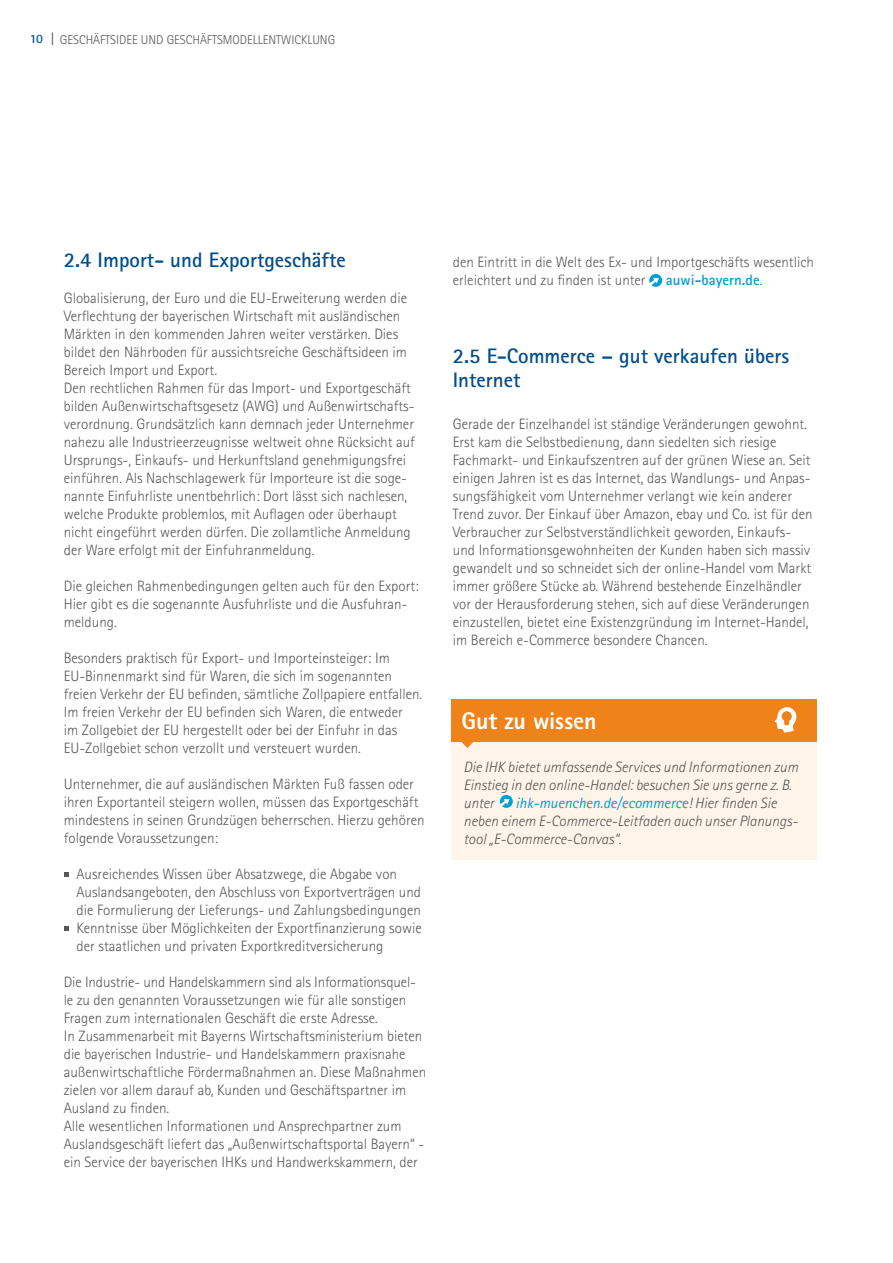
<style>
.page{position:relative;width:893px;height:1263px;background:#fff}
.page>*{position:absolute;margin:0;border:0;box-sizing:border-box;transform-origin:0 0}
.t1{font:800 24px "Rotis Sans Serif Std";letter-spacing:-.005em;color:#fff}
.t2{font:700 21px/24px "Rotis Sans Serif Std";color:#004e8d}
.t3{font:300 15px/18px "Rotis Sans Serif Std";color:#575756}
.t4{font:italic 300 15px/18px "Rotis Sans Serif Std";color:#575756}
.t5{font:700 15px "Rotis Sans Serif Std";color:#009ed4}
.t6{font:300 12.75px "Rotis Sans Serif Std";color:#575756}
.t7{font:700 12.75px "Rotis Sans Serif Std";color:#004e8d}
.s1{font-family:"Frutiger";font-weight:400;font-stretch:condensed}
.s2{font-weight:300;color:#575756}
.s3{font-weight:400;color:#009ed4}
</style>
<div class="page">
<svg style="left:64px;top:872px;width:4px;height:4px"></svg>
<svg style="left:64px;top:926px;width:4px;height:4px"></svg>
<svg style="left:649px;top:274px;width:13px;height:13px"></svg>
<div style="left:451px;top:742px;width:365px;height:117px;background:#fef4ea"></div>
<svg style="left:500px;top:795px;width:13px;height:13px"></svg>
<div style="left:451px;top:699px;width:365px;height:43px;background:#f0821a"></div>
<svg style="left:461px;top:742px;width:12px;height:6px"></svg>
<svg style="left:774px;top:707px;width:22px;height:25px"></svg>
<p class="t7" style="left:30px;top:31px;width:15px">10</p>
<p class="t6" style="left:51px;top:32px;width:286px"><span class="s1">|</span> GESCHÄFTSIDEE UND GESCHÄFTSMODELLENTWICKLUNG</p>
<h2 class="t2" style="left:64px;top:248px;width:283px">2.4 Import- und Exportgeschäfte</h2>
<p class="t3" style="left:64px;top:289px;width:353px">Globalisierung, der Euro und die EU-Erweiterung werden die Verflechtung der bayerischen Wirtschaft mit ausländischen Märkten in den kommenden Jahren weiter verstärken. Dies bildet den Nährboden für aussichtsreiche Geschäftsideen im Bereich Import und Export.<br>Den rechtlichen Rahmen für das Import- und Exportgeschäft bilden Außenwirtschaftsgesetz (AWG) und Außenwirtschafts&shy;verordnung. Grundsätzlich kann demnach jeder Unternehmer nahezu alle Industrieerzeugnisse weltweit ohne Rücksicht auf Ursprungs-, Einkaufs- und Herkunftsland genehmigungsfrei einführen. Als Nachschlagewerk für Importeure ist die soge&shy;nannte Einfuhrliste unentbehrlich: Dort lässt sich nachlesen, welche Produkte problemlos, mit Auflagen oder überhaupt nicht eingeführt werden dürfen. Die zollamtliche Anmeldung der Ware erfolgt mit der Einfuhranmeldung.</p>
<p class="t3" style="left:64px;top:577px;width:356px">Die gleichen Rahmenbedingungen gelten auch für den Export:<br>Hier gibt es die sogenannte Ausfuhrliste und die Ausfuhran&shy;meldung.</p>
<p class="t3" style="left:64px;top:649px;width:360px">Besonders praktisch für Export- und Importeinsteiger: Im EU-Binnenmarkt sind für Waren, die sich im sogenannten freien Verkehr der EU befinden, sämtliche Zollpapiere entfallen.<br>Im freien Verkehr der EU befinden sich Waren, die entweder<br>im Zollgebiet der EU hergestellt oder bei der Einfuhr in das EU-Zollgebiet schon verzollt und versteuert wurden.</p>
<p class="t3" style="left:64px;top:775px;width:362px">Unternehmer, die auf ausländischen Märkten Fuß fassen oder ihren Exportanteil steigern wollen, müssen das Exportgeschäft mindestens in seinen Grundzügen beherrschen. Hierzu gehören folgende Voraussetzungen:</p>
<p class="t3" style="left:77px;top:865px;width:347px">Ausreichendes Wissen über Absatzwege, die Abgabe von Auslandsangeboten, den Abschluss von Exportverträgen und die Formulierung der Lieferungs- und Zahlungsbedingungen Kenntnisse über Möglichkeiten der Exportfinanzierung sowie der staatlichen und privaten Exportkreditversicherung</p>
<p class="t3" style="left:64px;top:973px;width:364px">Die Industrie- und Handelskammern sind als Informationsquel&shy;le zu den genannten Voraussetzungen wie für alle sonstigen Fragen zum internationalen Geschäft die erste Adresse.<br>In Zusammenarbeit mit Bayerns Wirtschaftsministerium bieten die bayerischen Industrie- und Handelskammern praxisnahe außenwirtschaftliche Fördermaßnahmen an. Diese Maßnahmen zielen vor allem darauf ab, Kunden und Geschäftspartner im Ausland zu finden.<br>Alle wesentlichen Informationen und Ansprechpartner zum Auslandsgeschäft liefert das „Außenwirtschaftsportal Bayern“ - ein Service der bayerischen IHKs und Handwerkskammern, der</p>
<p class="t3" style="left:453px;top:253px;width:363px">den Eintritt in die Welt des Ex- und Importgeschäfts wesentlich erleichtert und zu finden ist unter</p>
<p class="t5" style="left:666px;top:271px;width:98px">auwi-bayern.de<span class="s2">.</span></p>
<h2 class="t2" style="left:453px;top:344px;width:338px">2.5 E-Commerce – gut verkaufen übers<br>Internet</h2>
<p class="t3" style="left:453px;top:415px;width:361px">Gerade der Einzelhandel ist ständige Veränderungen gewohnt.<br>Erst kam die Selbstbedienung, dann siedelten sich riesige Fachmarkt- und Einkaufszentren auf der grünen Wiese an. Seit einigen Jahren ist es das Internet, das Wandlungs- und Anpas&shy;sungsfähigkeit vom Unternehmer verlangt wie kein anderer Trend zuvor. Der Einkauf über Amazon, ebay und Co. ist für den Verbraucher zur Selbstverständlichkeit geworden, Einkaufs&shy;und Informationsgewohnheiten der Kunden haben sich massiv gewandelt und so schneidet sich der online-Handel vom Markt immer größere Stücke ab. Während bestehende Einzelhändler vor der Herausforderung stehen, sich auf diese Veränderungen einzustellen, bietet eine Existenzgründung im Internet-Handel, im Bereich e-Commerce besondere Chancen.</p>
<h1 class="t1" style="left:461px;top:706px;width:137px">Gut zu wissen</h1>
<p class="t4" style="left:463px;top:758px;width:336px">Die IHK bietet umfassende Services und Informationen zum<br>Einstieg in den online-Handel: besuchen Sie uns gerne z. B. unter</p>
<p class="t4" style="left:463px;top:794px;width:336px;text-indent:52px"><span class="s3">ihk-muenchen.de/ecommerce</span>! Hier finden Sie neben einem E-Commerce-Leitfaden auch unser Planungs&shy;tool „E-Commerce-Canvas“.</p>
</div>
